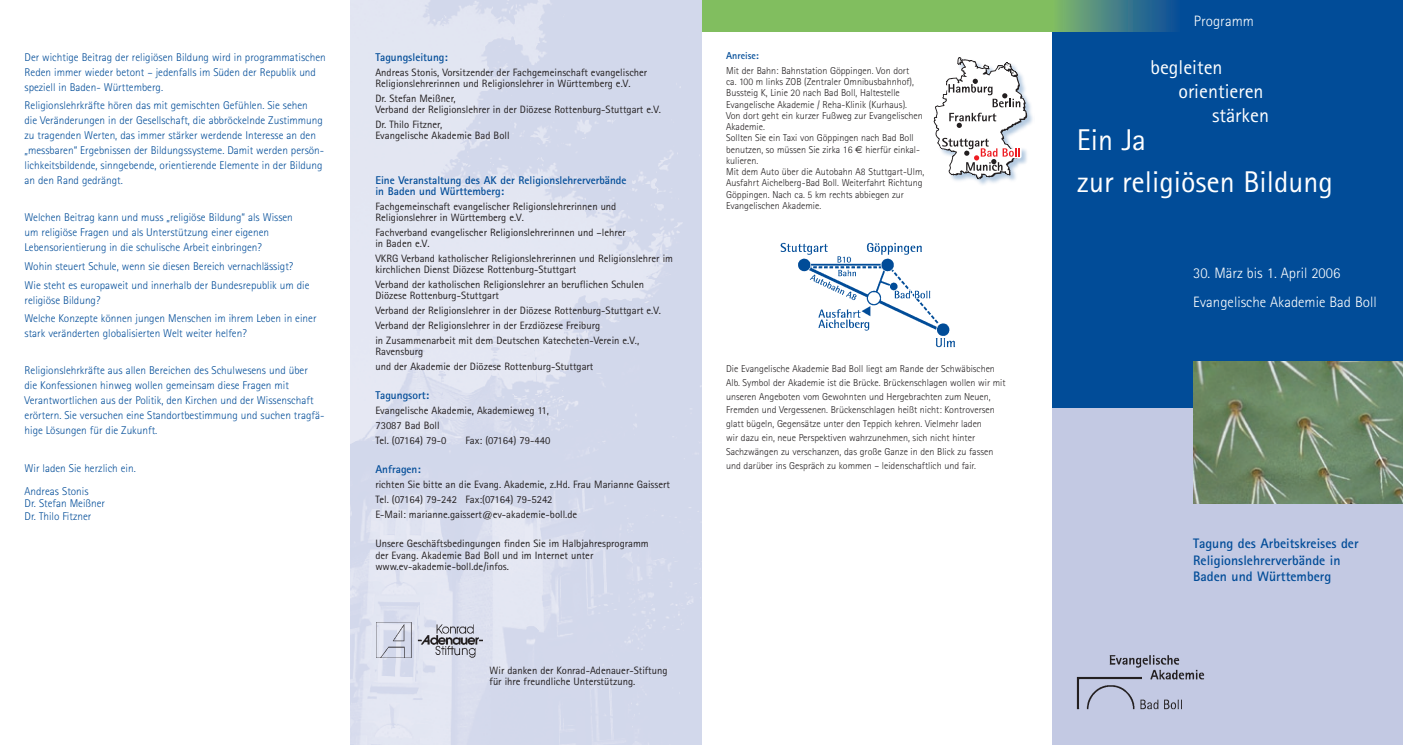
<style>
.page{position:relative;width:1403px;height:745px;background:#fff}
.page>*{position:absolute;margin:0;border:0;box-sizing:border-box;transform-origin:0 0}
.t1{font:30px/41.6px "Rotis Sans Serif";color:#fff}
.t2{font:20px "Rotis Sans Serif";color:#fff}
.t3{font:300 15px/29.4px "Rotis Sans Serif";color:#fff}
.t4{font:700 13.75px/16.5px "Rotis Sans Serif";color:#014c98}
.t5{font:300 11.25px/15px "Rotis Sans Serif";color:#014c98}
.t6{font:700 11.25px/11.2px "Rotis Sans Serif";color:#014c98}
.t7{font:10.62px/11.2px "Rotis Sans Serif";color:#231f20}
.t8{font:300 10px/11.2px "Rotis Sans Serif";color:#231f20}
.t9{font:700 10px "Rotis Sans Serif";color:#014c98}
.s1{font-family:"Euro Sans";font-weight:400}
</style>
<div class="page">
<div style="left:1052px;top:0;width:351px;height:744px;background:#c3c9e3"></div>
<img style="left:1077px;top:655px;width:127px;height:55px">
<div style="left:1052px;top:0;width:351px;height:407px;background:#014c98"></div>
<img style="left:1194px;top:361px;width:209px;height:142px">
<div style="left:1052px;top:0;width:128px;height:32px;background:linear-gradient(to right,#82b96c,#084b9d)"></div>
<div style="left:701px;top:0;width:351px;height:32px;background:#81be5f"></div>
<img style="left:780px;top:242px;width:175px;height:105px">
<div style="left:933px;top:57px;width:102px;height:130px;background:#014c98;opacity:.3"></div>
<svg style="left:934px;top:57px;width:93px;height:122px"></svg>
<img style="left:351px;top:0;width:350px;height:744px">
<img style="left:376px;top:622px;width:107px;height:35px">
<p class="t5" style="left:25px;top:49px;width:303px">Der wichtige Beitrag der religiösen Bildung wird in programmatischen<br>Reden immer wieder betont – jedenfalls im Süden der Republik und speziell in Baden- Württemberg.</p>
<p class="t5" style="left:25px;top:98px;width:301px">Religionslehrkräfte hören das mit gemischten Gefühlen. Sie sehen<br>die Veränderungen in der Gesellschaft, die abbröckelnde Zustimmung zu tragenden Werten, das immer stärker werdende Interesse an den „messbaren“ Ergebnissen der Bildungssysteme. Damit werden persön&shy;lichkeitsbildende, sinngebende, orientierende Elemente in der Bildung an den Rand gedrängt.</p>
<p class="t5" style="left:25px;top:210px;width:270px">Welchen Beitrag kann und muss „religiöse Bildung“ als Wissen um religiöse Fragen und als Unterstützung einer eigenen<br>Lebensorientierung in die schulische Arbeit einbringen?</p>
<p class="t5" style="left:25px;top:257px;width:286px;line-height:18.5px">Wohin steuert Schule, wenn sie diesen Bereich vernachlässigt?<br>Wie steht es europaweit und innerhalb der Bundesrepublik um die</p>
<p class="t5" style="left:25px;top:290px;width:293px;line-height:18.5px">religiöse Bildung?<br>Welche Konzepte können jungen Menschen im ihrem Leben in einer</p>
<p class="t5" style="left:25px;top:326px;width:224px">stark veränderten globalisierten Welt weiter helfen?</p>
<p class="t5" style="left:25px;top:363px;width:301px">Religionslehrkräfte aus allen Bereichen des Schulwesens und über<br>die Konfessionen hinweg wollen gemeinsam diese Fragen mit Verantwortlichen aus der Politik, den Kirchen und der Wissenschaft erörtern. Sie versuchen eine Standortbestimmung und suchen tragfä&shy;hige Lösungen für die Zukunft.</p>
<p class="t5" style="left:25px;top:456px;width:113px;line-height:23.1px">Wir laden Sie herzlich ein.<br>Andreas Stonis</p>
<p class="t5" style="left:25px;top:497px;width:82px;line-height:12.5px">Dr. Stefan Meißner<br>Dr. Thilo Fitzner</p>
<p class="t6" style="left:375px;top:51px;width:74px">Tagungsleitung:</p>
<p class="t7" style="left:375px;top:66px;width:273px">Andreas Stonis, Vorsitzender der Fachgemeinschaft evangelischer<br>Religionslehrerinnen und Religionslehrer in Württemberg e.V.</p>
<p class="t7" style="left:375px;top:92px;width:287px">Dr. Stefan Meißner,<br>Verband der Religionslehrer in der Diözese Rottenburg-Stuttgart e.V.</p>
<p class="t7" style="left:375px;top:118px;width:136px">Dr. Thilo Fitzner,<br>Evangelische Akademie Bad Boll</p>
<p class="t6" style="left:375px;top:174px;width:253px">Eine Veranstaltung des AK der Religionslehrerverbände in Baden und Württemberg:</p>
<p class="t7" style="left:375px;top:200px;width:243px">Fachgemeinschaft evangelischer Religionslehrerinnen und<br>Religionslehrer in Württemberg e.V.</p>
<p class="t7" style="left:375px;top:226px;width:252px">Fachverband evangelischer Religionslehrerinnen und –lehrer in Baden e.V.</p>
<p class="t7" style="left:375px;top:252px;width:299px">VKRG Verband katholischer Religionslehrerinnen und Religionslehrer im kirchlichen Dienst Diözese Rottenburg-Stuttgart</p>
<p class="t7" style="left:375px;top:278px;width:270px">Verband der katholischen Religionslehrer an beruflichen Schulen<br>Diözese Rottenburg-Stuttgart</p>
<p class="t7" style="left:375px;top:303px;width:287px;line-height:14.8px">Verband der Religionslehrer in der Diözese Rottenburg-Stuttgart e.V.<br>Verband der Religionslehrer in der Erzdiözese Freiburg<br>in Zusammenarbeit mit dem Deutschen Katecheten-Verein e.V.,</p>
<p class="t7" style="left:375px;top:343px;width:220px;line-height:14.8px">Ravensburg<br>und der Akademie der Diözese Rottenburg-Stuttgart</p>
<p class="t6" style="left:375px;top:389px;width:55px">Tagungsort:</p>
<p class="t7" style="left:375px;top:403px;width:175px;line-height:14.8px">Evangelische Akademie, Akademieweg 11,<br>73087 Bad Boll<br>Tel. (07164) 79-0</p>
<p class="t7" style="left:465px;top:434px;width:86px">Fax: (07164) 79-440</p>
<p class="t6" style="left:375px;top:463px;width:47px">Anfragen:</p>
<p class="t7" style="left:375px;top:477px;width:296px;line-height:14.8px">richten Sie bitte an die Evang. Akademie, z.Hd. Frau Marianne Gaissert<br>Tel. (07164) 79-242 Fax:(07164) 79-5242<br>E-Mail: marianne.gaissert@ev-akademie-boll.de</p>
<p class="t7" style="left:375px;top:537px;width:275px">Unsere Geschäftsbedingungen finden Sie im Halbjahresprogramm der Evang. Akademie Bad Boll und im Internet unter www.ev-akademie-boll.de/infos.</p>
<p class="t7" style="left:490px;top:664px;width:179px">Wir danken der Konrad-Adenauer-Stiftung für ihre freundliche Unterstützung.</p>
<p class="t9" style="left:726px;top:49px;width:34px">Anreise:</p>
<p class="t8" style="left:726px;top:65px;width:200px">Mit der Bahn: Bahnstation Göppingen. Von dort<br>ca. 100 m links ZOB (Zentraler Omnibusbahnhof), Bussteig K, Linie 20 nach Bad Boll, Haltestelle Evangelische Akademie / Reha-Klinik (Kurhaus).<br>Von dort geht ein kurzer Fußweg zur Evangelischen Akademie.<br>Sollten Sie ein Taxi von Göppingen nach Bad Boll benutzen, so müssen Sie zirka 16 <span class="s1">€</span> hierfür einkal&shy;kulieren.<br>Mit dem Auto über die Autobahn A8 Stuttgart-Ulm, Ausfahrt Aichelberg-Bad Boll. Weiterfahrt Richtung Göppingen. Nach ca. 5 km rechts abbiegen zur Evangelischen Akademie.</p>
<p class="t8" style="left:726px;top:361px;width:281px;line-height:13.8px">Die Evangelische Akademie Bad Boll liegt am Rande der Schwäbischen Alb. Symbol der Akademie ist die Brücke. Brückenschlagen wollen wir mit unseren Angeboten vom Gewohnten und Hergebrachten zum Neuen, Fremden und Vergessenen. Brückenschlagen heißt nicht: Kontroversen glatt bügeln, Gegensätze unter den Teppich kehren. Vielmehr laden<br>wir dazu ein, neue Perspektiven wahrzunehmen, sich nicht hinter Sachzwängen zu verschanzen, das große Ganze in den Blick zu fassen und darüber ins Gespräch zu kommen – leidenschaftlich und fair.</p>
<h3 class="t3" style="left:1194px;top:6px;width:61px">Programm</h3>
<h2 class="t2" style="left:1150px;top:56px;width:74px">begleiten</h2>
<h2 class="t2" style="left:1178px;top:80px;width:87px">orientieren</h2>
<h2 class="t2" style="left:1212px;top:104px;width:59px">stärken</h2>
<h1 class="t1" style="left:1077px;top:119px;width:257px">Ein Ja<br>zur religiösen Bildung</h1>
<h3 class="t3" style="left:1193px;top:257px;width:185px">30. März bis 1. April 2006<br>Evangelische Akademie Bad Boll</h3>
<p class="t4" style="left:1193px;top:534px;width:167px">Tagung des Arbeitskreises der<br>Religionslehrerverbände in<br>Baden und Württemberg</p>
</div>
